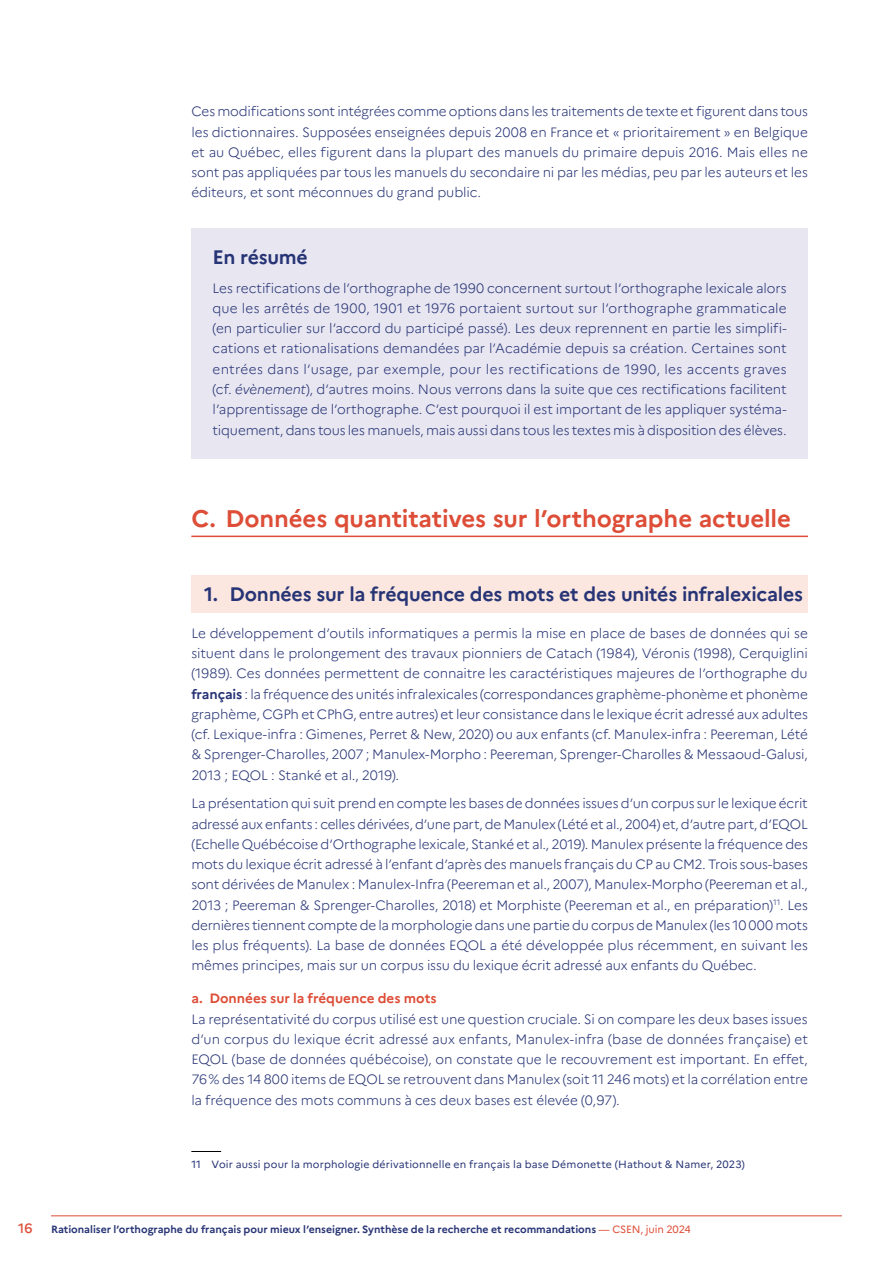
<style>
.page{position:relative;width:893px;height:1263px;background:#fff}
.page>*{position:absolute;margin:0;border:0;box-sizing:border-box;transform-origin:0 0}
.t1{font:700 24px "Marianne";letter-spacing:-.005em;color:#dd4d37}
.Encadré____titre_bleu{font:700 19.5px "Marianne";letter-spacing:-.015em;color:#273475}
.Texte_courant{font:300 13.5px/20.2px "Marianne";letter-spacing:-.01em;color:#273475;text-align:justify}
.Encadré____texte_bleu{font:300 13.5px/20.2px "Marianne";letter-spacing:-.015em;color:#273475;text-align:justify}
.Texte_courant_sans_eps_dev{font:300 13.5px/20.2px "Marianne";letter-spacing:-.005em;color:#273475;text-align:justify}
.t2{font:700 13.5px "Marianne";color:#dd4d37}
.t3{font:500 13.5px "Marianne";color:#dd4d37}
.t4{font:700 10.5px "Marianne";color:#273475}
.NBP{font:10.5px "Marianne";letter-spacing:.015em;color:#273475}
.s1{font-style:italic}
.s2{font-weight:700}
.s3{font-weight:400;color:#dd4d37}
</style>
<div class="page">
<hr style="left:51px;top:1215px;width:791px;height:1px;background:#dd4d37">
<div style="left:191px;top:228px;width:617px;height:62px;background:#e8e6f1"></div>
<div style="left:191px;top:261px;width:617px;height:198px;background:#e8e6f1"></div>
<hr style="left:191px;top:536px;width:617px;height:1px;background:#dd4d37">
<div style="left:191px;top:575px;width:617px;height:38px;background:#fbe7df"></div>
<hr style="left:191px;top:1151px;width:30px;height:1px;background:#000">
<p class="Texte_courant" style="left:191px;top:101px;width:618px">Ces modifications sont intégrées comme options dans les traitements de texte et figurent dans tous les dictionnaires. Supposées enseignées depuis 2008 en France et « prioritairement » en Belgique et au Québec, elles figurent dans la plupart des manuels du primaire depuis 2016. Mais elles ne sont pas appliquées par tous les manuels du secondaire ni par les médias, peu par les auteurs et les éditeurs, et sont méconnues du grand public.</p>
<p class="Encadré____titre_bleu" style="left:213px;top:245px;width:97px">En résumé</p>
<p class="Encadré____texte_bleu" style="left:213px;top:278px;width:576px">Les rectifications de l’orthographe de 1990 concernent surtout l’orthographe lexicale alors que les arrêtés de 1900, 1901 et 1976 portaient surtout sur l’orthographe grammaticale (en particulier sur l’accord du participé passé). Les deux reprennent en partie les simplifi&shy;cations et rationalisations demandées par l’Académie depuis sa création. Certaines sont entrées dans l’usage, par exemple, pour les rectifications de 1990, les accents graves (cf. <span class="s1">évènement</span>), d’autres moins. Nous verrons dans la suite que ces rectifications facilitent l’apprentissage de l’orthographe. C’est pourquoi il est important de les appliquer systéma&shy;tiquement, dans tous les manuels, mais aussi dans tous les textes mis à disposition des élèves.</p>
<p class="t1" style="left:191px;top:504px;width:601px">C. Données quantitatives sur l’orthographe actuelle</p>
<p class="Encadré____titre_bleu" style="left:204px;top:582px;width:600px">1. Données sur la fréquence des mots et des unités infralexicales</p>
<p class="Texte_courant" style="left:191px;top:623px;width:618px">Le développement d’outils informatiques a permis la mise en place de bases de données qui se situent dans le prolongement des travaux pionniers de Catach (1984), Véronis (1998), Cerquiglini (1989). Ces données permettent de connaitre les caractéristiques majeures de l’orthographe du <span class="s2">français</span> : la fréquence des unités infralexicales (correspondances graphème-phonème et phonème graphème, CGPh et CPhG, entre autres) et leur consistance dans le lexique écrit adressé aux adultes (cf. Lexique-infra : Gimenes, Perret &amp; New, 2020) ou aux enfants (cf. Manulex-infra : Peereman, Lété &amp; Sprenger-Charolles, 2007 ; Manulex-Morpho : Peereman, Sprenger-Charolles &amp; Messaoud-Galusi, 2013 ; EQOL : Stanké et al., 2019).</p>
<p class="Texte_courant" style="left:191px;top:793px;width:618px">La présentation qui suit prend en compte les bases de données issues d’un corpus sur le lexique écrit adressé aux enfants : celles dérivées, d’une part, de Manulex (Lété et al., 2004) et, d’autre part, d’EQOL (Echelle Québécoise d’Orthographe lexicale, Stanké et al., 2019). Manulex présente la fréquence des mots du lexique écrit adressé à l’enfant d’après des manuels français du CP au CM2. Trois sous-bases sont dérivées de Manulex : Manulex-Infra (Peereman et al., 2007), Manulex-Morpho (Peereman et al., 2013 ; Peereman &amp; Sprenger-Charolles, 2018) et Morphiste (Peereman et al., en préparation)<sup>11</sup>. Les dernières tiennent compte de la morphologie dans une partie du corpus de Manulex (les 10 000 mots les plus fréquents). La base de données EQOL a été développée plus récemment, en suivant les mêmes principes, mais sur un corpus issu du lexique écrit adressé aux enfants du Québec.</p>
<p class="t2" style="left:191px;top:990px;width:247px">a. Données sur la fréquence des mots</p>
<p class="Texte_courant_sans_eps_dev" style="left:191px;top:1009px;width:618px">La représentativité du corpus utilisé est une question cruciale. Si on compare les deux bases issues d’un corpus du lexique écrit adressé aux enfants, Manulex-infra (base de données française) et EQOL (base de données québécoise), on constate que le recouvrement est important. En effet, 76% des 14 800 items de EQOL se retrouvent dans Manulex (soit 11 246 mots) et la corrélation entre la fréquence des mots communs à ces deux bases est élevée (0,97).</p>
<p class="NBP" style="left:191px;top:1158px;width:555px">11 Voir aussi pour la morphologie dérivationnelle en français la base Démonette (Hathout &amp; Namer, 2023)</p>
<p class="t3" style="left:18px;top:1220px;width:16px">16</p>
<p class="t4" style="left:51px;top:1223px;width:641px">Rationaliser l’orthographe du français pour mieux l’enseigner. Synthèse de la recherche et recommandations <span class="s3">— CSEN, juin 2024</span></p>
</div>
